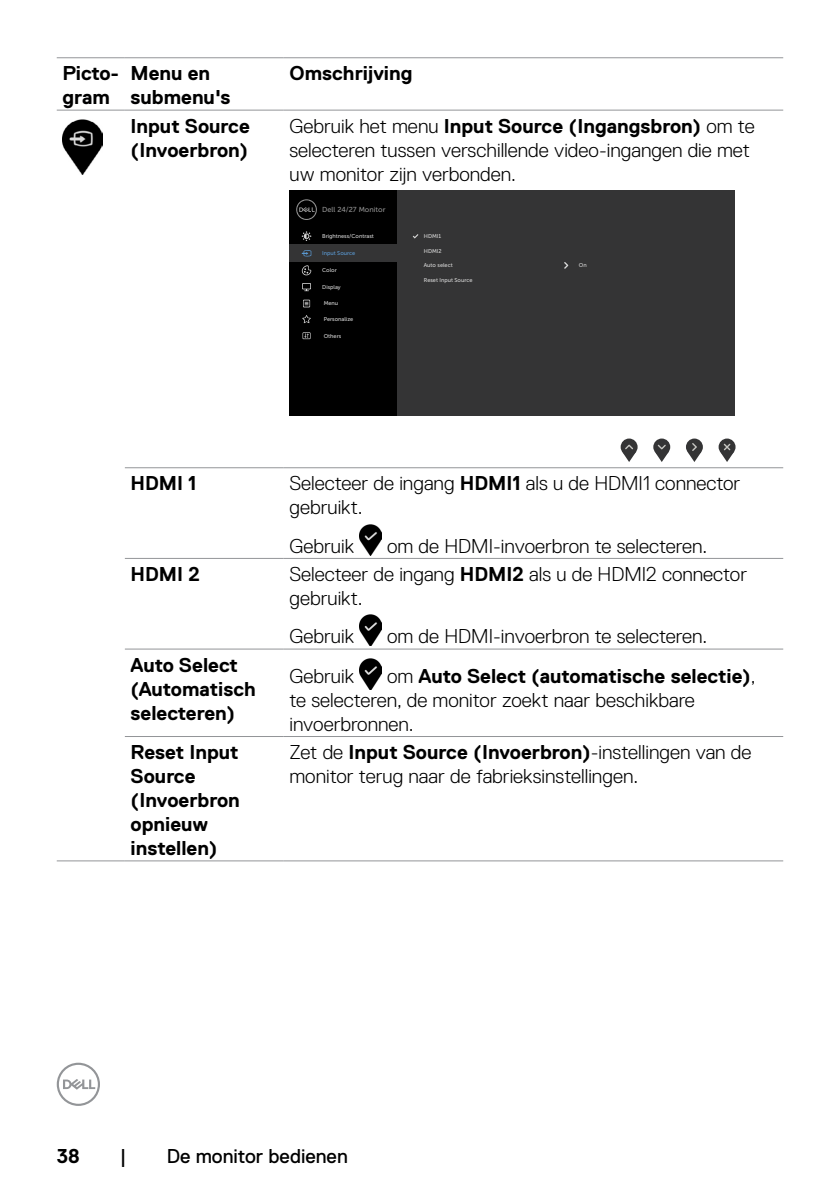
<style>
.page{position:relative;width:840px;height:1191px;background:#fff}
.page>*{position:absolute;margin:0;border:0;box-sizing:border-box;transform-origin:0 0}
.t1{font:300 20px/24px "Dell Replica";color:#000}
.t2{font:700 20px/24px "Dell Replica";color:#000}
.t3{font:20px "Dell Replica";color:#000}
.t4{font:7.2px "Museo Sans For Dell 500";color:#939393}
.t5{font:5.6px "Museo Sans For Dell 500";color:#d9d9d9}
.t6{font:5.6px "Museo Sans For Dell 500";color:#5b9bd5}
.s1{font-weight:700}
</style>
<div class="page">
<svg style="left:57px;top:1062px;width:43px;height:44px"></svg>
<hr style="left:125px;top:467px;width:158px;height:1px;background:#939598">
<hr style="left:283px;top:467px;width:499px;height:1px;background:#939598">
<hr style="left:125px;top:558px;width:158px;height:1px;background:#939598">
<hr style="left:283px;top:558px;width:499px;height:1px;background:#939598">
<hr style="left:125px;top:648px;width:158px;height:1px;background:#939598">
<hr style="left:283px;top:648px;width:499px;height:1px;background:#939598">
<hr style="left:125px;top:736px;width:158px;height:1px;background:#939598">
<hr style="left:283px;top:736px;width:499px;height:1px;background:#939598">
<hr style="left:57px;top:860px;width:68px;height:1px;background:#939598">
<hr style="left:125px;top:860px;width:158px;height:1px;background:#939598">
<hr style="left:283px;top:860px;width:499px;height:1px;background:#939598">
<hr style="left:57px;top:57px;width:68px;height:1px;background:#939598">
<hr style="left:125px;top:57px;width:158px;height:1px;background:#939598">
<hr style="left:283px;top:57px;width:499px;height:1px;background:#939598">
<hr style="left:57px;top:110px;width:68px;height:1px;background:#939598">
<hr style="left:125px;top:110px;width:158px;height:1px;background:#939598">
<hr style="left:283px;top:110px;width:499px;height:1px;background:#939598">
<img style="left:62px;top:120px;width:40px;height:55px">
<svg style="left:620px;top:438px;width:17px;height:17px"></svg>
<svg style="left:622px;top:444px;width:13px;height:18px"></svg>
<svg style="left:653px;top:438px;width:16px;height:17px"></svg>
<svg style="left:654px;top:444px;width:14px;height:18px"></svg>
<svg style="left:685px;top:438px;width:17px;height:17px"></svg>
<svg style="left:687px;top:443px;width:14px;height:19px"></svg>
<svg style="left:718px;top:438px;width:17px;height:17px"></svg>
<svg style="left:720px;top:443px;width:13px;height:19px"></svg>
<div style="left:289px;top:190px;width:446px;height:226px;background:#343435"></div>
<div style="left:289px;top:190px;width:107px;height:226px;background:#000"></div>
<div style="left:289px;top:244px;width:109px;height:18px;background:#343435"></div>
<svg style="left:296px;top:199px;width:21px;height:21px"></svg>
<svg style="left:301px;top:250px;width:10px;height:6px"></svg>
<svg style="left:301px;top:265px;width:10px;height:11px"></svg>
<svg style="left:302px;top:315px;width:9px;height:8px"></svg>
<svg style="left:302px;top:283px;width:9px;height:6px"></svg>
<div style="left:302px;top:284px;width:8px;height:5px;background:#000"></div>
<svg style="left:303px;top:300px;width:6px;height:7px"></svg>
<svg style="left:304px;top:302px;width:4px;height:3px"></svg>
<svg style="left:302px;top:332px;width:8px;height:7px"></svg>
<svg style="left:303px;top:333px;width:7px;height:5px"></svg>
<svg style="left:301px;top:231px;width:10px;height:10px"></svg>
<svg style="left:412px;top:234px;width:6px;height:4px"></svg>
<svg style="left:564px;top:262px;width:4px;height:7px"></svg>
<img style="left:359px;top:524px;width:23px;height:31px">
<img style="left:359px;top:614px;width:23px;height:32px">
<img style="left:359px;top:658px;width:23px;height:32px">
<p class="t2" style="left:62px;top:62px;width:58px">Picto&shy;gram</p>
<p class="t2" style="left:130px;top:62px;width:101px">Menu en submenu's</p>
<p class="t2" style="left:289px;top:62px;width:124px">Omschrijving</p>
<p class="t2" style="left:130px;top:114px;width:121px">Input Source (Invoerbron)</p>
<p class="t1" style="left:289px;top:114px;width:466px">Gebruik het menu <span class="s1">Input Source (Ingangsbron)</span> om te selecteren tussen verschillende video-ingangen die met uw monitor zijn verbonden.</p>
<p class="t4" style="left:322px;top:205px;width:65px">Dell 24/27 Monitor</p>
<p class="t6" style="left:322px;top:250px;width:35px">Input Source</p>
<p class="t5" style="left:322px;top:267px;width:16px">Color</p>
<p class="t5" style="left:322px;top:233px;width:53px">Brightness/Contrast</p>
<p class="t5" style="left:423px;top:233px;width:19px">HDMI1</p>
<p class="t5" style="left:423px;top:248px;width:19px">HDMI2</p>
<p class="t5" style="left:423px;top:277px;width:50px">Reset Input Source</p>
<p class="t5" style="left:423px;top:262px;width:30px">Auto select</p>
<p class="t5" style="left:578px;top:262px;width:9px">On</p>
<p class="t5" style="left:322px;top:284px;width:20px">Display</p>
<p class="t5" style="left:323px;top:300px;width:16px">Menu</p>
<p class="t5" style="left:323px;top:333px;width:19px">Others</p>
<p class="t5" style="left:323px;top:316px;width:31px">Personalize</p>
<p class="t2" style="left:130px;top:471px;width:67px">HDMI 1</p>
<p class="t1" style="left:289px;top:471px;width:452px">Selecteer de ingang <span class="s1">HDMI1</span> als u de HDMI1 connector gebruikt.</p>
<p class="t1" style="left:289px;top:534px;width:66px">Gebruik</p>
<p class="t1" style="left:387px;top:534px;width:321px">om de HDMI-invoerbron te selecteren.</p>
<p class="t2" style="left:130px;top:562px;width:71px">HDMI 2</p>
<p class="t1" style="left:289px;top:562px;width:459px">Selecteer de ingang <span class="s1">HDMI2</span> als u de HDMI2 connector gebruikt.</p>
<p class="t1" style="left:289px;top:624px;width:66px">Gebruik</p>
<p class="t1" style="left:387px;top:624px;width:321px">om de HDMI-invoerbron te selecteren.</p>
<p class="t2" style="left:130px;top:653px;width:127px">Auto Select (Automatisch selecteren)</p>
<p class="t1" style="left:289px;top:664px;width:66px">Gebruik</p>
<p class="t1" style="left:289px;top:664px;width:467px;text-indent:98px">om <span class="s1">Auto Select (automatische selectie)</span>, te selecteren, de monitor zoekt naar beschikbare invoerbronnen.</p>
<p class="t2" style="left:130px;top:740px;width:111px">Reset Input<br>Source (Invoerbron opnieuw instellen)</p>
<p class="t1" style="left:289px;top:740px;width:463px">Zet de <span class="s1">Input Source (Invoerbron)</span>-instellingen van de monitor terug naar de fabrieksinstellingen.</p>
<p class="t2" style="left:57px;top:1143px;width:25px">38</p>
<p class="t3" style="left:120px;top:1144px;width:8px">|</p>
<p class="t3" style="left:166px;top:1144px;width:182px">De monitor bedienen</p>
</div>
